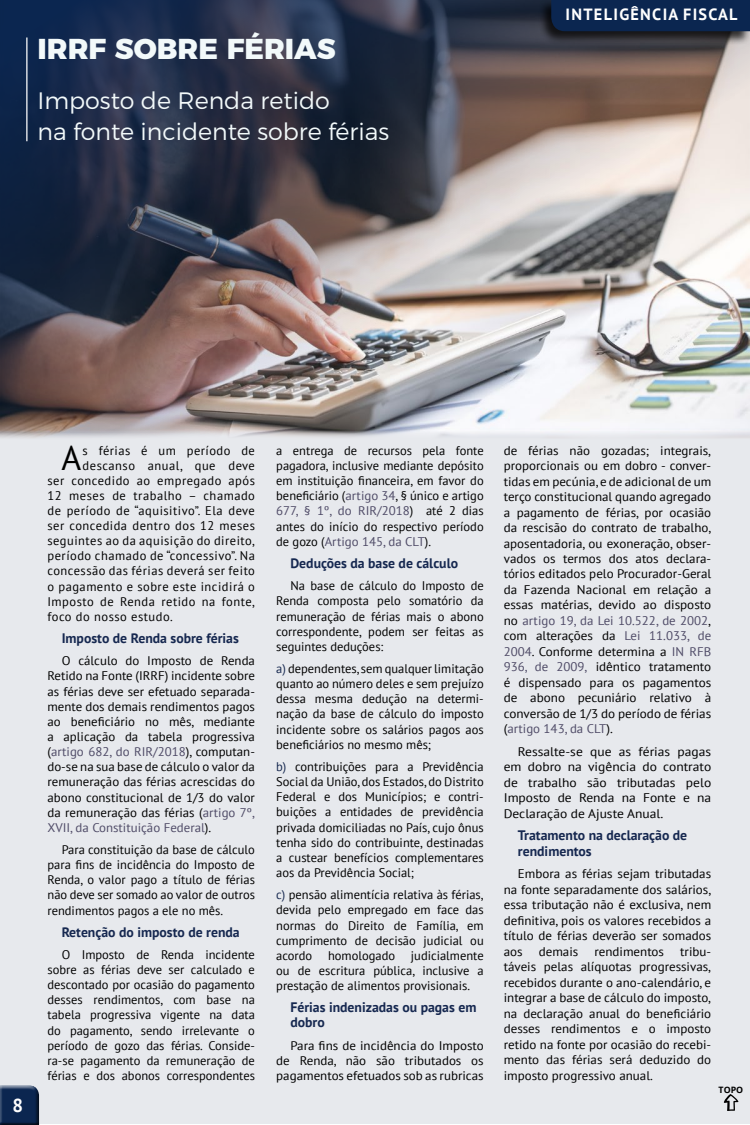
<style>
.page{position:relative;width:750px;height:1125px;background:#fff}
.page>*{position:absolute;margin:0;border:0;box-sizing:border-box;transform-origin:0 0}
.t1{font:33.88px "PT Sans";color:#000}
.t2{font:800 28.75px "Montserrat";color:#f2f9fa}
.t3{font:300 23.75px/31.2px "Montserrat";color:#f2f9fa}
.t4{font:700 18.75px "PT Sans";color:#fff}
.t5{font:700 16.25px "PT Sans";letter-spacing:.08em;color:#fff}
.t6{font:700 13.75px/15.1px "PT Sans";color:#162850}
.t7{font:12.5px/15.1px "PT Sans";color:#000;text-align:justify}
.t8{font:12.5px/15.5px "PT Sans";color:#000;text-align:justify;scale:1.04 1}
.t9{font:12.5px "PT Sans";letter-spacing:.04em;color:#000}
.t10{font:12.5px/15.5px "PT Sans";color:#000;text-align:justify;scale:1.08 1}
.t11{font:700 8.75px "Open Sans";color:#000}
.s1{color:#4f4b67}
.s2{color:#172950}
</style>
<div class="page">
<div style="left:0;top:0;width:750px;height:1124px;background:#e7e9ed"></div>
<div style="left:0;top:1081px;width:41px;height:44px;background:#fff;opacity:.75"></div>
<div style="left:0;top:1087px;width:43px;height:38px;background:#000;opacity:.75"></div>
<svg style="left:724px;top:1094px;width:14px;height:17px"></svg>
<img style="left:0;top:0;width:750px;height:438px">
<div style="left:538px;top:0;width:212px;height:45px;background:#000;opacity:.75"></div>
<div style="left:551px;top:0;width:199px;height:31px;background:#0b2650"></div>
<hr style="left:26px;top:38px;width:2px;height:103px;background:#fff">
<h2 class="t2" style="left:38px;top:25px;width:300px">IRRF SOBRE FÉRIAS</h2>
<h3 class="t3" style="left:38px;top:85px;width:353px">Imposto de Renda retido<br>na fonte incidente sobre férias</h3>
<h3 class="t5" style="left:566px;top:4px;width:174px">INTELIGÊNCIA FISCAL</h3>
<h3 class="t4" style="left:12px;top:1093px;width:12px">8</h3>
<h1 class="t1" style="left:61px;top:436px;width:21px">A</h1>
<p class="t9" style="left:83px;top:442px;width:174px">s férias é um período de</p>
<p class="t9" style="left:83px;top:457px;width:174px">descanso anual, que deve</p>
<p class="t9" style="left:47px;top:472px;width:209px">ser concedido ao empregado após</p>
<p class="t9" style="left:47px;top:487px;width:209px">12 meses de trabalho – chamado</p>
<p class="t9" style="left:47px;top:503px;width:209px">de período de “aquisitivo”. Ela deve</p>
<p class="t9" style="left:47px;top:518px;width:209px">ser concedida dentro dos 12 meses</p>
<p class="t9" style="left:47px;top:533px;width:209px">seguintes ao da aquisição do direito,</p>
<p class="t9" style="left:47px;top:548px;width:209px">período chamado de “concessivo”. Na</p>
<p class="t9" style="left:47px;top:563px;width:209px">concessão das férias deverá ser feito</p>
<p class="t9" style="left:47px;top:578px;width:209px">o pagamento e sobre este incidirá o</p>
<p class="t9" style="left:47px;top:593px;width:209px">Imposto de Renda retido na fonte,</p>
<p class="t9" style="left:47px;top:608px;width:127px">foco do nosso estudo.</p>
<p class="t6" style="left:62px;top:631px;width:179px">Imposto de Renda sobre férias</p>
<p class="t7" style="left:47px;top:653px;width:209px;text-indent:14px">O cálculo do Imposto de Renda Retido na Fonte (IRRF) incidente sobre as férias deve ser efetuado separada&shy;mente dos demais rendimentos pagos ao beneficiário no mês, mediante a aplicação da tabela progressiva (<span class="s1">artigo 682, do RIR/2018</span>), computan&shy;do-se na sua base de cálculo o valor da remuneração das férias acrescidas do abono constitucional de 1/3 do valor da remuneração das férias (<span class="s1">artigo 7º, XVII, da Constituição Federal</span>).</p>
<p class="t7" style="left:47px;top:842px;width:209px;text-indent:14px">Para constituição da base de cálculo para fins de incidência do Imposto de Renda, o valor pago a título de férias não deve ser somado ao valor de outros rendimentos pagos a ele no mês.</p>
<p class="t6" style="left:62px;top:924px;width:180px">Retenção do imposto de renda</p>
<p class="t7" style="left:47px;top:947px;width:209px;text-indent:14px">O Imposto de Renda incidente sobre as férias deve ser calculado e descontado por ocasião do pagamento desses rendimentos, com base na tabela progressiva vigente na data do pagamento, sendo irrelevante o período de gozo das férias. Conside&shy;ra-se pagamento da remuneração de férias e dos abonos correspondentes</p>
<p class="t7" style="left:276px;top:443px;width:209px">a entrega de recursos pela fonte pagadora, inclusive mediante depósito em instituição financeira, em favor do beneficiário (<span class="s1">artigo 34</span>, § único e artigo <span class="s1">677, § 1º, do RIR/2018</span>) até 2 dias antes do início do respectivo período de gozo (<span class="s1">Artigo 145, da CLT</span>).</p>
<p class="t6" style="left:290px;top:555px;width:169px">Deduções da base de cálculo</p>
<p class="t7" style="left:276px;top:578px;width:209px;text-indent:14px">Na base de cálculo do Imposto de Renda composta pelo somatório da remuneração de férias mais o abono correspondente, podem ser feitas as seguintes deduções:</p>
<p class="t7" style="left:276px;top:661px;width:209px"><span class="s2">a)</span> dependentes, sem qualquer limitação quanto ao número deles e sem prejuízo dessa mesma dedução na determi&shy;nação da base de cálculo do imposto incidente sobre os salários pagos aos beneficiários no mesmo mês;</p>
<p class="t7" style="left:276px;top:759px;width:209px"><span class="s2">b)</span> contribuições para a Previdência Social da União, dos Estados, do Distrito Federal e dos Municípios; e contri&shy;buições a entidades de previdência privada domiciliadas no País, cujo ônus tenha sido do contribuinte, destinadas a custear benefícios complementares aos da Previdência Social;</p>
<p class="t7" style="left:276px;top:887px;width:209px"><span class="s2">c)</span> pensão alimentícia relativa às férias, devida pelo empregado em face das normas do Direito de Família, em cumprimento de decisão judicial ou acordo</p>
<p class="t7" style="left:276px;top:948px;width:209px;text-indent:135px">judicialmente ou de escritura pública, inclusive a prestação de alimentos provisionais.</p>
<p class="t6" style="left:290px;top:1000px;width:188px">Férias indenizadas ou pagas em dobro</p>
<p class="t8" style="left:276px;top:1037px;width:201px;line-height:15.1px;text-indent:14px">Para fins de incidência do Imposto de Renda, não são tributados os pagamentos efetuados sob as rubricas</p>
<p class="t7" style="left:328px;top:948px;width:69px">homologado</p>
<p class="t8" style="left:504px;top:442px;width:201px">de férias não gozadas; integrais, proporcionais ou em dobro - conver&shy;tidas em pecúnia, e de adicional de um terço constitucional quando agregado a pagamento de férias, por ocasião da rescisão do contrato de trabalho, aposentadoria, ou exoneração, obser&shy;vados os termos dos atos declara&shy;tórios editados pelo Procurador-Geral da Fazenda Nacional em relação a essas matérias, devido ao disposto no <span class="s1">artigo 19, da Lei 10.522, de 2002</span>, com alterações da <span class="s1">Lei 11.033, de 2004</span>. Conforme determina a <span class="s1">IN RFB 936, de 2009,</span> idêntico tratamento é dispensado para os pagamentos de abono pecuniário relativo à conversão de 1/3 do período de férias (<span class="s1">artigo 143, da CLT</span>).</p>
<p class="t10" style="left:504px;top:743px;width:194px;text-indent:14px">Ressalte-se que as férias pagas em dobro na vigência do contrato de trabalho são tributadas pelo Imposto de Renda na Fonte e na Declaração de Ajuste Anual.</p>
<p class="t6" style="left:518px;top:828px;width:171px;line-height:15.5px">Tratamento na declaração de rendimentos</p>
<p class="t8" style="left:504px;top:866px;width:201px;text-indent:14px">Embora as férias sejam tributadas na fonte separadamente dos salários, essa tributação não é exclusiva, nem definitiva, pois os valores recebidos a título de férias deverão ser somados aos</p>
<p class="t8" style="left:504px;top:943px;width:201px;text-indent:176px">tribu&shy;táveis pelas alíquotas progressivas, recebidos durante o ano-calendário, e integrar a base de cálculo do imposto, na declaração anual do beneficiário desses rendimentos e o imposto retido na fonte por ocasião do recebi&shy;mento das férias será deduzido do imposto progressivo anual.</p>
<p class="t8" style="left:539px;top:943px;width:40px">demais</p>
<p class="t8" style="left:594px;top:943px;width:68px">rendimentos</p>
<p class="t11" style="left:719px;top:1084px;width:26px">TOPO</p>
</div>
